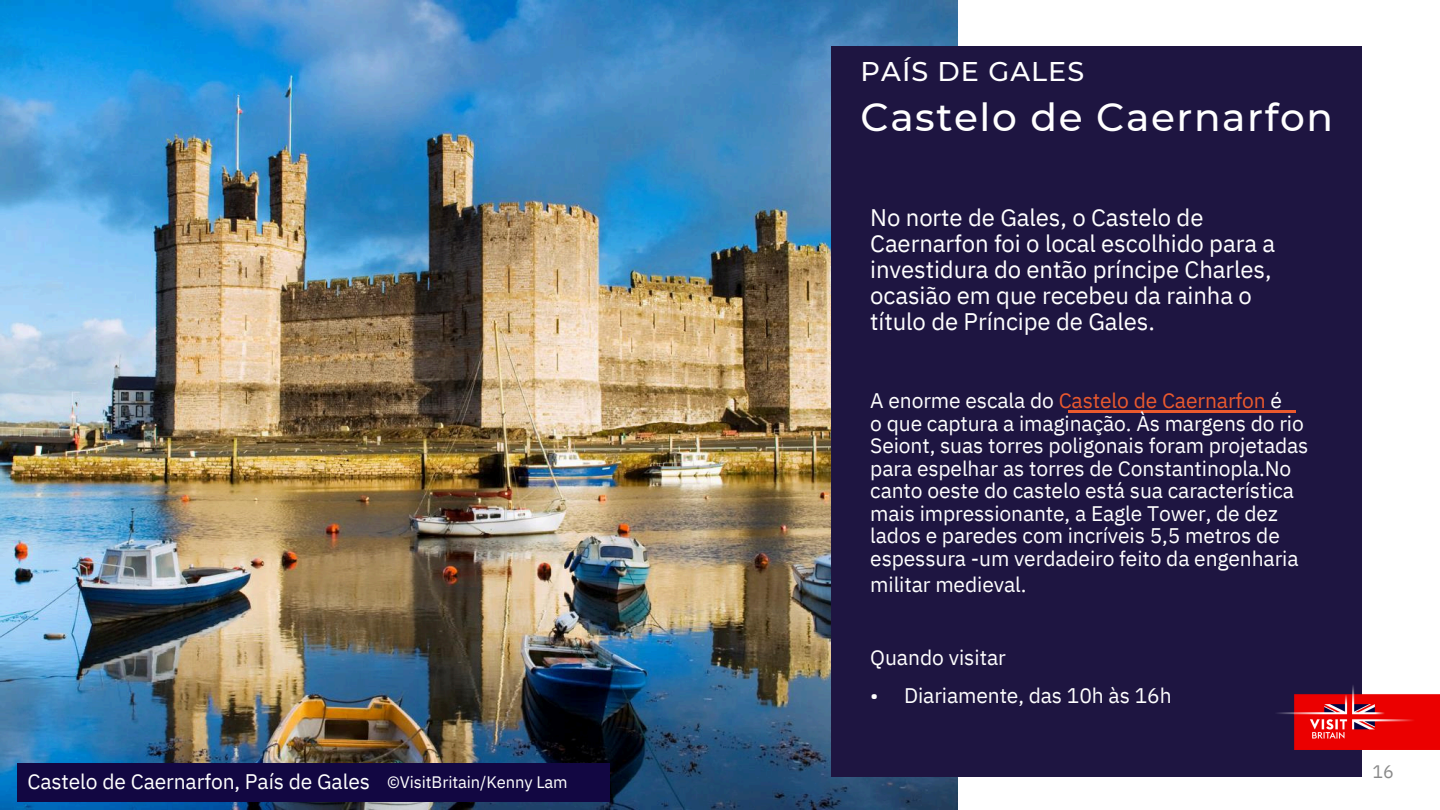
<style>
.page{position:relative;width:1440px;height:810px;background:#fff}
.page>*{position:absolute;margin:0;border:0;box-sizing:border-box;transform-origin:0 0}
.t1{font:500 39px "Montserrat";letter-spacing:.04em;color:#fff}
.t2{font:500 27px "Montserrat";letter-spacing:.04em;color:#fff}
.t3{font:24px/25.8px "IBM Plex Sans";letter-spacing:-.005em;color:#fff}
.t4{font:21.15px "IBM Plex Sans";letter-spacing:-.005em;color:#fff}
.t5{font:21px/22.5px "IBM Plex Sans";letter-spacing:-.005em;color:#fff}
.t6{font:18px "IBM Plex Sans";color:#898989}
.t7{font:16.5px "IBM Plex Sans";letter-spacing:-.005em;color:#fff}
.s1{color:#ea592e}
</style>
<div class="page">
<img style="left:0;top:0;width:957px;height:810px">
<div style="left:831px;top:46px;width:531px;height:730px;background:#1e1541"></div>
<img style="left:1277px;top:685px;width:162px;height:65px">
<div style="left:17px;top:764px;width:592px;height:38px;background:#120742"></div>
<hr style="left:1068px;top:411px;width:228px;height:2px;background:#ea592e">
<h1 class="t5" style="left:27px;top:770px;width:344px">Castelo de Caernarfon, País de Gales</h1>
<h3 class="t7" style="left:387px;top:771px;width:182px">©VisitBritain/Kenny Lam</h3>
<p class="t2" style="left:861px;top:55px;width:225px">PAÍS DE GALES</p>
<p class="t1" style="left:861px;top:94px;width:474px">Castelo de Caernarfon</p>
<p class="t3" style="left:870px;top:204px;width:407px">No norte de Gales, o Castelo de Caernarfon foi o local escolhido para a investidura do então príncipe Charles, ocasião em que recebeu da rainha o título de Príncipe de Gales.</p>
<p class="t5" style="left:870px;top:389px;width:440px">A enorme escala do <span class="s1">Castelo de Caernarfon</span> é<br>o que captura a imaginação. Às margens do rio Seiont, suas torres poligonais foram projetadas para espelhar as torres de Constantinopla.No canto oeste do castelo está sua característica mais impressionante, a Eagle Tower, de dez lados e paredes com incríveis 5,5 metros de espessura -um verdadeiro feito da engenharia</p>
<p class="t4" style="left:870px;top:570px;width:158px">militar medieval.</p>
<h3 class="t5" style="left:870px;top:646px;width:137px">Quando visitar</h3>
<p class="t5" style="left:870px;top:684px;width:10px">•</p>
<h2 class="t5" style="left:904px;top:684px;width:269px">Diariamente, das 10h às 16h</h2>
<h3 class="t6" style="left:1372px;top:760px;width:23px">16</h3>
</div>
